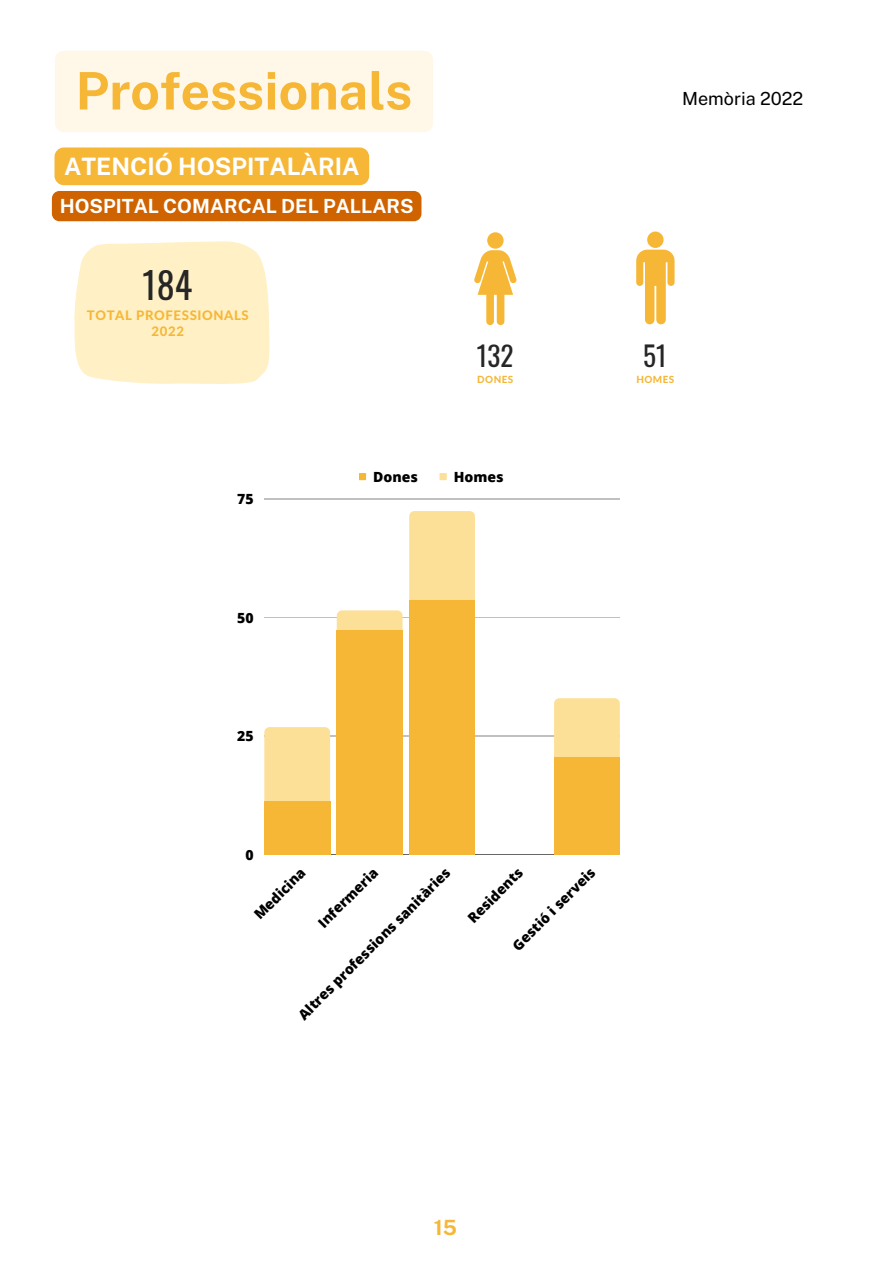
<style>
.page{position:relative;width:893px;height:1264px;background:#fff}
.page>*{position:absolute;margin:0;border:0;box-sizing:border-box;transform-origin:0 0}
.t1{font:700 51.75px "Public Sans";color:#f6b737}
.t2{font:36.15px "Oswald";color:#262626}
.t3{font:27.15px "Oswald";color:#262626}
.t4{font:700 24px "Public Sans";color:#fff}
.t5{font:700 21px "Public Sans";color:#f6b737}
.t6{font:700 19.5px "Public Sans";color:#fff}
.t7{font:18px "Public Sans";color:#000}
.t8{font:800 14.1px "Open Sans";color:#000}
.t9{font:800 13.2px/15.3px "Lato Latin";letter-spacing:.045em;color:#f6b737;text-align:center}
.t10{font:800 9.9px "Lato Latin";letter-spacing:.045em;color:#f6b737}
</style>
<div class="page">
<svg style="left:74px;top:241px;width:196px;height:143px;background:#fff1c9"></svg>
<div style="left:647px;top:231px;width:16px;height:17px;background:#f6b737;border-radius:50%"></div>
<svg style="left:636px;top:250px;width:38px;height:74px"></svg>
<div style="left:487px;top:232px;width:16px;height:17px;background:#f6b737;border-radius:50%"></div>
<svg style="left:474px;top:250px;width:43px;height:75px"></svg>
<div style="left:55px;top:51px;width:378px;height:81px;background:#fff8e9;border-radius:9px"></div>
<div style="left:359px;top:473px;width:7px;height:7px;background:#f6b737"></div>
<div style="left:439px;top:473px;width:7px;height:7px;background:#fde097"></div>
<hr style="left:264px;top:499px;width:355px;height:1px;background:#000">
<hr style="left:264px;top:617px;width:355px;height:1px;background:#000">
<hr style="left:264px;top:735px;width:355px;height:1px;background:#000">
<hr style="left:264px;top:854px;width:355px;height:1px;background:#000">
<svg style="left:264px;top:727px;width:66px;height:5px"></svg>
<svg style="left:337px;top:610px;width:65px;height:20px"></svg>
<div style="left:409px;top:511px;width:66px;height:89px;background:#fde097"></div>
<div style="left:554px;top:698px;width:65px;height:59px;background:#fde097"></div>
<div style="left:264px;top:802px;width:66px;height:52px;background:#f6b737"></div>
<div style="left:337px;top:630px;width:65px;height:224px;background:#f6b737"></div>
<div style="left:409px;top:600px;width:66px;height:254px;background:#f6b737"></div>
<div style="left:554px;top:757px;width:65px;height:97px;background:#f6b737"></div>
<div style="left:54px;top:147px;width:315px;height:38px;background:#f6b737"></div>
<div style="left:52px;top:191px;width:369px;height:30px;background:#cf6300"></div>
<p class="t1" style="left:76px;top:60px;width:338px">Professionals</p>
<p class="t4" style="left:64px;top:152px;width:297px">ATENCIÓ HOSPITALÀRIA</p>
<p class="t6" style="left:60px;top:194px;width:355px">HOSPITAL COMARCAL DEL PALLARS</p>
<p class="t2" style="left:142px;top:257px;width:51px">184</p>
<p class="t9" style="left:87px;top:309px;width:163px">TOTAL PROFESSIONALS<br>2022</p>
<p class="t8" style="left:237px;top:489px;width:18px">75</p>
<p class="t8" style="left:237px;top:608px;width:18px">50</p>
<p class="t8" style="left:237px;top:726px;width:18px">25</p>
<p class="t3" style="left:476px;top:335px;width:38px">132</p>
<p class="t10" style="left:477px;top:375px;width:38px">DONES</p>
<p class="t8" style="left:373px;top:467px;width:46px">Dones</p>
<p class="t8" style="left:454px;top:467px;width:51px">Homes</p>
<p class="t7" style="left:682px;top:88px;width:123px">Memòria 2022</p>
<p class="t3" style="left:643px;top:335px;width:25px">51</p>
<p class="t10" style="left:636px;top:375px;width:39px">HOMES</p>
<p class="t8" style="left:245px;top:844px;width:10px">0</p>
<p class="t8" style="left:294px;top:1010px;width:210px;rotate:-45deg">Altres professions sanitàries</p>
<p class="t8" style="left:463px;top:913px;width:73px;rotate:-45deg">Residents</p>
<p class="t8" style="left:507px;top:940px;width:112px;rotate:-45deg">Gestió i serveis</p>
<p class="t8" style="left:249px;top:909px;width:68px;rotate:-45deg">Medicina</p>
<p class="t8" style="left:313px;top:918px;width:79px;rotate:-45deg">Infermeria</p>
<p class="t5" style="left:434px;top:1214px;width:25px">15</p>
</div>
